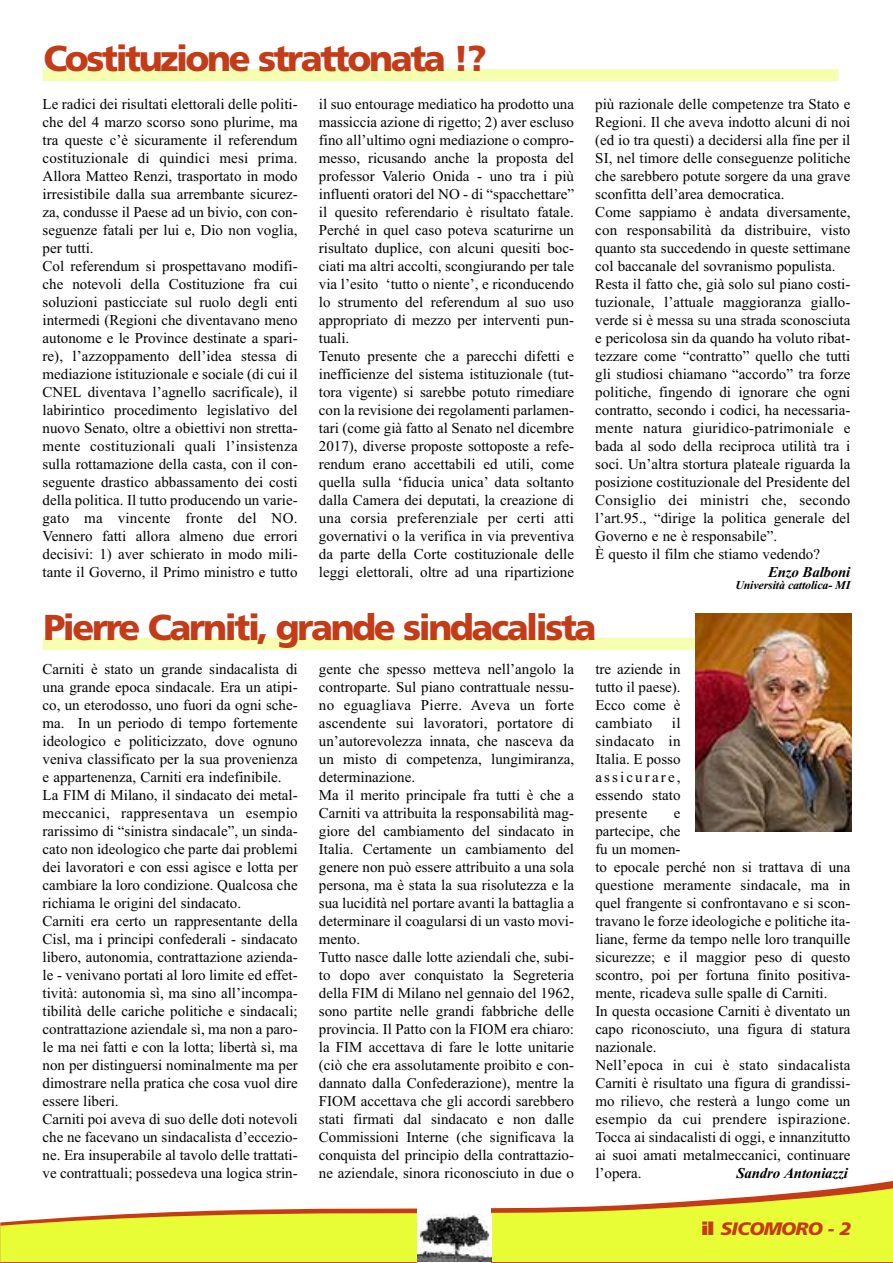
<style>
.page{position:relative;width:893px;height:1263px;background:#fff}
.page>*{position:absolute;margin:0;border:0;box-sizing:border-box;transform-origin:0 0}
.t1{font:900 36px "Frutiger";letter-spacing:-.065em;color:#c33b17}
.t2{font:italic 900 18px "Frutiger";letter-spacing:-.035em;color:#c33b17;scale:1.07 1}
.t3{font:15px/18px "Times New Roman";color:#000}
.t4{font:italic 700 15px "Times New Roman";letter-spacing:-.015em;color:#000}
.t5{font:italic 700 12px "Times New Roman";letter-spacing:-.015em;color:#000}
.s1{font-style:normal}
</style>
<div class="page">
<svg style="left:0;top:1181px;width:893px;height:82px"></svg>
<svg style="left:0;top:1188px;width:893px;height:74px;fill:#e9fd37"></svg>
<div style="left:417px;top:1206px;width:74px;height:57px;background:#fff"></div>
<img style="left:417px;top:1215px;width:74px;height:46px">
<div style="left:43px;top:69px;width:795px;height:12px;background:#f6feaf"></div>
<div style="left:43px;top:638px;width:795px;height:12px;background:#f6feaf"></div>
<img style="left:696px;top:613px;width:155px;height:218px">
<h1 class="t1" style="left:43px;top:44px;width:445px">Costituzione strattonata !?</h1>
<p class="t3" style="left:43px;top:95px;width:257px">Le radici dei risultati elettorali delle politi&shy;che del 4 marzo scorso sono plurime, ma tra queste c’è sicuramente il referendum costituzionale di quindici mesi prima.<br>Allora Matteo Renzi, trasportato in modo irresistibile dalla sua arrembante sicurez&shy;za, condusse il Paese ad un bivio, con con&shy;seguenze fatali per lui e, Dio non voglia, per tutti.<br>Col referendum si prospettavano modifi&shy;che notevoli della Costituzione fra cui soluzioni pasticciate sul ruolo degli enti intermedi (Regioni che diventavano meno autonome e le Province destinate a spari&shy;re), l’azzoppamento dell’idea stessa di mediazione istituzionale e sociale (di cui il CNEL diventava l’agnello sacrificale), il labirintico procedimento legislativo del nuovo Senato, oltre a obiettivi non stretta&shy;mente costituzionali quali l’insistenza sulla rottamazione della casta, con il con&shy;seguente drastico abbassamento dei costi della politica. Il tutto producendo un varie&shy;gato ma vincente fronte del NO.<br>Vennero fatti allora almeno due errori decisivi: 1) aver schierato in modo mili&shy;tante il Governo, il Primo ministro e tutto</p>
<p class="t3" style="left:319px;top:95px;width:257px">il suo entourage mediatico ha prodotto una massiccia azione di rigetto; 2) aver escluso fino all’ultimo ogni mediazione o compro&shy;messo, ricusando anche la proposta del professor Valerio Onida - uno tra i più influenti oratori del NO - di “spacchettare” il quesito referendario è risultato fatale.<br>Perché in quel caso poteva scaturirne un risultato duplice, con alcuni quesiti boc&shy;ciati ma altri accolti, scongiurando per tale via l’esito ‘tutto o niente’, e riconducendo lo strumento del referendum al suo uso appropriato di mezzo per interventi pun&shy;tuali.<br>Tenuto presente che a parecchi difetti e inefficienze del sistema istituzionale (tut&shy;tora vigente) si sarebbe potuto rimediare con la revisione dei regolamenti parlamen&shy;tari (come già fatto al Senato nel dicembre 2017), diverse proposte sottoposte a refe&shy;rendum erano accettabili ed utili, come quella sulla ‘fiducia unica’ data soltanto dalla Camera dei deputati, la creazione di una corsia preferenziale per certi atti governativi o la verifica in via preventiva da parte della Corte costituzionale delle leggi elettorali, oltre ad una ripartizione</p>
<p class="t3" style="left:595px;top:95px;width:257px">più razionale delle competenze tra Stato e Regioni. Il che aveva indotto alcuni di noi (ed io tra questi) a decidersi alla fine per il SI, nel timore delle conseguenze politiche che sarebbero potute sorgere da una grave sconfitta dell’area democratica.<br>Come sappiamo è andata diversamente, con responsabilità da distribuire, visto quanto sta succedendo in queste settimane col baccanale del sovranismo populista.<br>Resta il fatto che, già solo sul piano costi&shy;tuzionale, l’attuale maggioranza giallo&shy;verde si è messa su una strada sconosciuta e pericolosa sin da quando ha voluto ribat&shy;tezzare come “contratto” quello che tutti gli studiosi chiamano “accordo” tra forze politiche, fingendo di ignorare che ogni contratto, secondo i codici, ha necessaria&shy;mente natura giuridico-patrimoniale e bada al sodo della reciproca utilità tra i soci. Un’altra stortura plateale riguarda la posizione costituzionale del Presidente del Consiglio dei ministri che, secondo l’art.95., “dirige la politica generale del Governo e ne è responsabile”.<br>È questo il film che stiamo vedendo?</p>
<p class="t4" style="left:768px;top:563px;width:84px">Enzo Balboni</p>
<p class="t5" style="left:735px;top:578px;width:117px">Università cattolica- MI</p>
<h1 class="t1" style="left:43px;top:613px;width:555px">Pierre Carniti, grande sindacalista</h1>
<p class="t3" style="left:43px;top:660px;width:257px">Carniti è stato un grande sindacalista di una grande epoca sindacale. Era un atipi&shy;co, un eterodosso, uno fuori da ogni sche&shy;ma. In un periodo di tempo fortemente ideologico e politicizzato, dove ognuno veniva classificato per la sua provenienza e appartenenza, Carniti era indefinibile.<br>La FIM di Milano, il sindacato dei metal&shy;meccanici, rappresentava un esempio rarissimo di “sinistra sindacale”, un sinda&shy;cato non ideologico che parte dai problemi dei lavoratori e con essi agisce e lotta per cambiare la loro condizione. Qualcosa che richiama le origini del sindacato.<br>Carniti era certo un rappresentante della Cisl, ma i principi confederali - sindacato libero, autonomia, contrattazione azienda&shy;le - venivano portati al loro limite ed effet&shy;tività: autonomia sì, ma sino all’incompa&shy;tibilità delle cariche politiche e sindacali; contrattazione aziendale sì, ma non a paro&shy;le ma nei fatti e con la lotta; libertà sì, ma non per distinguersi nominalmente ma per dimostrare nella pratica che cosa vuol dire essere liberi.<br>Carniti poi aveva di suo delle doti notevoli che ne facevano un sindacalista d’eccezio&shy;ne. Era insuperabile al tavolo delle trattati&shy;ve contrattuali; possedeva una logica strin-</p>
<p class="t3" style="left:319px;top:660px;width:257px">gente che spesso metteva nell’angolo la controparte. Sul piano contrattuale nessu&shy;no eguagliava Pierre. Aveva un forte ascendente sui lavoratori, portatore di un’autorevolezza innata, che nasceva da un misto di competenza, lungimiranza, determinazione.<br>Ma il merito principale fra tutti è che a Carniti va attribuita la responsabilità mag&shy;giore del cambiamento del sindacato in Italia. Certamente un cambiamento del genere non può essere attribuito a una sola persona, ma è stata la sua risolutezza e la sua lucidità nel portare avanti la battaglia a determinare il coagularsi di un vasto movi&shy;mento.<br>Tutto nasce dalle lotte aziendali che, subi&shy;to dopo aver conquistato la Segreteria della FIM di Milano nel gennaio del 1962, sono partite nelle grandi fabbriche delle provincia. Il Patto con la FIOM era chiaro: la FIM accettava di fare le lotte unitarie (ciò che era assolutamente proibito e con&shy;dannato dalla Confederazione), mentre la FIOM accettava che gli accordi sarebbero stati firmati dal sindacato e non dalle Commissioni Interne (che significava la conquista del principio della contrattazio&shy;ne aziendale, sinora riconosciuto in due o</p>
<p class="t3" style="left:595px;top:660px;width:87px;text-align:justify">tre aziende in tutto il paese).<br>Ecco come è cambiato</p>
<p class="t3" style="left:595px;top:714px;width:87px;text-align:justify;text-indent:77px">il sindacato in Italia. E posso assicurare, essendo stato presente</p>
<p class="t3" style="left:595px;top:804px;width:257px;text-indent:79px">e<br>partecipe, che<br>fu un momen-<br>to epocale perché non si trattava di una questione meramente sindacale, ma in quel frangente si confrontavano e si scon&shy;travano le forze ideologiche e politiche ita&shy;liane, ferme da tempo nelle loro tranquille sicurezze; e il maggior peso di questo scontro, poi per fortuna finito positiva&shy;mente, ricadeva sulle spalle di Carniti.<br>In questa occasione Carniti è diventato un capo riconosciuto, una figura di statura nazionale.<br>Nell’epoca in cui è stato sindacalista Carniti è risultato una figura di grandissi&shy;mo rilievo, che resterà a lungo come un esempio da cui prendere ispirazione.<br>Tocca ai sindacalisti di oggi, e innanzitutto ai suoi amati metalmeccanici, continuare l’opera.</p>
<p class="t4" style="left:736px;top:1164px;width:113px">Sandro Antoniazzi</p>
<p class="t2" style="left:702px;top:1222px;width:141px"><span class="s1">il</span> SICOMORO - 2</p>
</div>
